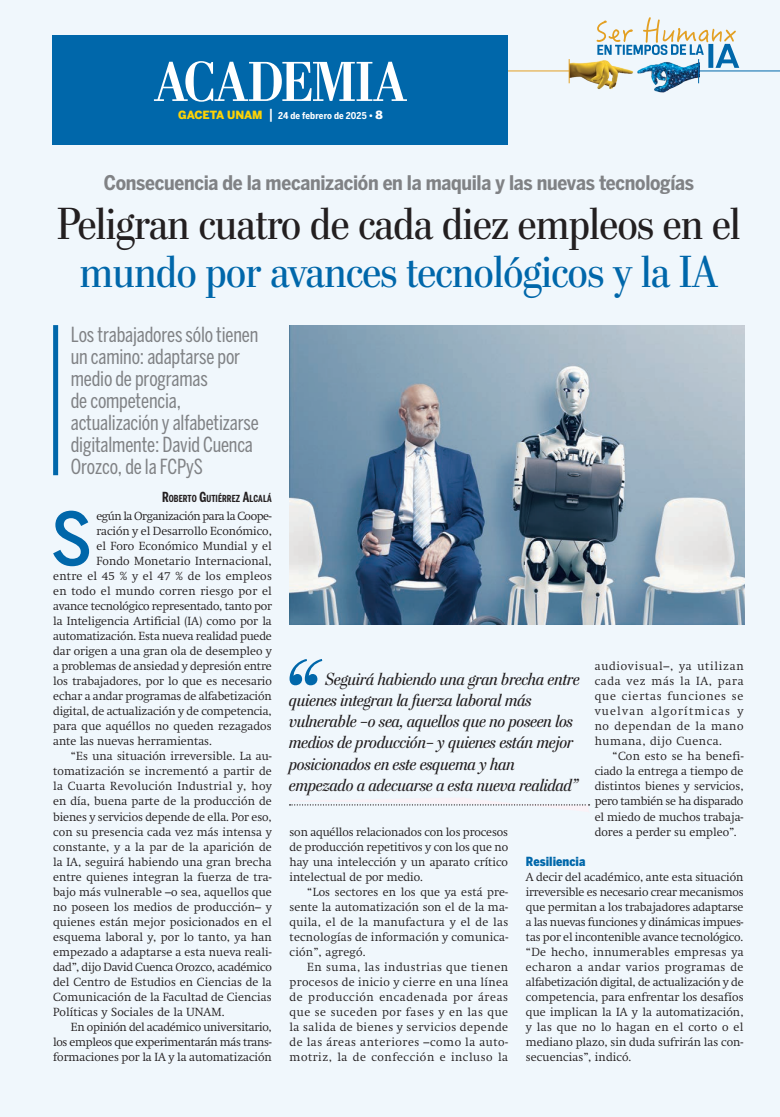
<style>
.page{position:relative;width:780px;height:1117px;background:#fff}
.page>*{position:absolute;margin:0;border:0;box-sizing:border-box;transform-origin:0 0}
.t1{font:500 72.38px "Benton Sans Cond";color:#0067aa}
.t2{font:700 56.25px "Stilson";color:#fff}
.t3{font:45px "Stilson";letter-spacing:-.01em;color:#231f20}
.t4{font:45px "Stilson";letter-spacing:-.01em;color:#0067aa}
.t5{font:20.62px/21.9px "Benton Sans Comp";letter-spacing:-.01em;color:#808285}
.t6{font:700 20px "Benton Sans Cond";letter-spacing:-.015em;color:#808285}
.t7{font:italic 17.5px/21.2px "Stilson";color:#231f20}
.t8{font:900 12.5px "Benton Sans Cond";color:#0067aa}
.t9{font:300 11.62px/15px "Swift";letter-spacing:.01em;color:#231f20;text-align:justify}
.t10{font:300 11.62px "Swift";letter-spacing:-.02em;color:#231f20}
.t11{font:300 11.62px "Swift";letter-spacing:-.01em;color:#231f20}
.t12{font:300 11.62px "Swift";letter-spacing:-.015em;color:#231f20}
.t13{font:300 11.62px "Swift";letter-spacing:-.025em;color:#231f20}
.t14{font:300 11.62px "Swift";letter-spacing:.03em;color:#231f20}
.t15{font:300 11.62px "Swift";letter-spacing:-.035em;color:#231f20}
.t16{font:700 9.62px "Benton Sans Comp";letter-spacing:.005em;color:#231f20}
.t17{font:700 9.38px "Benton Sans Cond";letter-spacing:.01em;color:#fff}
.s1{font-family:"Benton Sans";font-weight:900;font-size:11.25px;color:#fed304}
.s2{font-weight:500;font-size:13.75px}
.s3{font-family:"Benton Sans";font-weight:900}
.s4{font-family:"Benton Sans";font-weight:900;font-size:11.25px}
.s5{font-size:13.75px}
</style>
<div class="page">
<div style="left:0;top:0;width:779px;height:1116px;background:#f0f7fc"></div>
<div style="left:53px;top:325px;width:5px;height:150px;background:#0067aa"></div>
<img style="left:289px;top:325px;width:455px;height:299px">
<svg style="left:289px;top:659px;width:33px;height:26px"></svg>
<svg style="left:289px;top:804px;width:300px;height:2px"></svg>
<img style="left:569px;top:59px;width:130px;height:34px">
<svg style="left:568px;top:59px;width:1px;height:24px"></svg>
<hr style="left:481px;top:70px;width:88px;height:1px;background:#e3a023">
<hr style="left:698px;top:70px;width:81px;height:1px;background:#0067aa">
<svg style="left:596px;top:17px;width:143px;height:66px"></svg>
<div style="left:53px;top:35px;width:455px;height:110px;background:#0067aa"></div>
<h2 class="t2" style="left:155px;top:48px;width:253px">ACADEMIA</h2>
<p class="t17" style="left:178px;top:110px;width:206px"><span class="s1">GACETA UNAM</span> <span class="s2">|</span> 24 de febrero de 2025 <span class="s3">•</span> <span class="s4">8</span></p>
<h3 class="t6" style="left:104px;top:170px;width:591px">Consecuencia de la mecanización en la maquila y las nuevas tecnologías</h3>
<h3 class="t3" style="left:57px;top:197px;width:685px">Peligran cuatro de cada diez empleos en el</h3>
<h3 class="t4" style="left:80px;top:245px;width:639px">mundo por avances tecnológicos y la IA</h3>
<h3 class="t5" style="left:71px;top:323px;width:189px">Los trabajadores sólo tienen un camino: adaptarse por medio de programas<br>de competencia, actualización y alfabetizarse digitalmente: David Cuenca<br>Orozco, de la FCPyS</h3>
<p class="t16" style="left:162px;top:493px;width:111px"><span class="s5">R</span>OBERTO <span class="s5">G</span>UTIÉRREZ <span class="s5">A</span>LCALÁ</p>
<h1 class="t1" style="left:51px;top:496px;width:43px">S</h1>
<p class="t15" style="left:96px;top:509px;width:177px">egún la Organización para la Coope-</p>
<p class="t9" style="left:96px;top:523px;width:177px">ración y el Desarrollo Económico,</p>
<p class="t9" style="left:96px;top:538px;width:177px">el Foro Económico Mundial y el</p>
<p class="t9" style="left:96px;top:553px;width:177px">Fondo Monetario Internacional,</p>
<p class="t9" style="left:53px;top:568px;width:220px">entre el 45 % y el 47 % de los empleos</p>
<p class="t9" style="left:53px;top:583px;width:220px">en todo el mundo corren riesgo por el</p>
<p class="t10" style="left:53px;top:599px;width:220px">avance tecnológico representado, tanto por</p>
<p class="t9" style="left:53px;top:613px;width:220px">la Inteligencia Artificial (IA) como por la</p>
<p class="t12" style="left:53px;top:629px;width:220px">automatización. Esta nueva realidad puede</p>
<p class="t9" style="left:53px;top:643px;width:220px">dar origen a una gran ola de desempleo y</p>
<p class="t11" style="left:53px;top:659px;width:220px">a problemas de ansiedad y depresión entre</p>
<p class="t9" style="left:53px;top:673px;width:220px">los trabajadores, por lo que es necesario</p>
<p class="t11" style="left:53px;top:689px;width:220px">echar a andar programas de alfabetización</p>
<p class="t11" style="left:53px;top:704px;width:220px">digital, de actualización y de competencia,</p>
<p class="t9" style="left:53px;top:718px;width:220px">para que aquéllos no queden rezagados</p>
<p class="t9" style="left:53px;top:733px;width:160px">ante las nuevas herramientas.</p>
<p class="t9" style="left:71px;top:748px;width:202px">“Es una situación irreversible. La au-</p>
<p class="t9" style="left:53px;top:763px;width:220px">tomatización se incrementó a partir de</p>
<p class="t14" style="left:53px;top:779px;width:220px">la Cuarta Revolución Industrial y, hoy</p>
<p class="t9" style="left:53px;top:793px;width:220px">en día, buena parte de la producción de</p>
<p class="t9" style="left:53px;top:808px;width:220px">bienes y servicios depende de ella. Por eso,</p>
<p class="t9" style="left:53px;top:823px;width:220px">con su presencia cada vez más intensa y</p>
<p class="t9" style="left:53px;top:838px;width:220px">constante, y a la par de la aparición de</p>
<p class="t9" style="left:53px;top:853px;width:220px">la IA, seguirá habiendo una gran brecha</p>
<p class="t9" style="left:53px;top:868px;width:220px">entre quienes integran la fuerza de tra-</p>
<p class="t9" style="left:53px;top:883px;width:220px">bajo más vulnerable –o sea, aquellos que</p>
<p class="t9" style="left:53px;top:898px;width:220px">no poseen los medios de producción– y</p>
<p class="t9" style="left:53px;top:913px;width:220px">quienes están mejor posicionados en el</p>
<p class="t9" style="left:53px;top:928px;width:220px">esquema laboral y, por lo tanto, ya han</p>
<p class="t9" style="left:53px;top:943px;width:220px">empezado a adaptarse a esta nueva reali-</p>
<p class="t10" style="left:53px;top:959px;width:220px">dad”, dijo David Cuenca Orozco, académico</p>
<p class="t9" style="left:53px;top:973px;width:220px">del Centro de Estudios en Ciencias de la</p>
<p class="t9" style="left:53px;top:988px;width:220px">Comunicación de la Facultad de Ciencias</p>
<p class="t9" style="left:53px;top:1003px;width:173px">Políticas y Sociales de la UNAM.</p>
<p class="t10" style="left:71px;top:1019px;width:202px">En opinión del académico universitario,</p>
<p class="t13" style="left:53px;top:1034px;width:220px">los empleos que experimentarán más trans-</p>
<p class="t9" style="left:53px;top:1048px;width:220px">formaciones por la IA y la automatización</p>
<p class="t9" style="left:594px;top:658px;width:150px">audiovisual–, ya utilizan cada vez más la IA, para que ciertas funciones se vuelvan algorítmicas y no dependan de la mano humana, dijo Cuenca.</p>
<p class="t9" style="left:594px;top:748px;width:150px;text-indent:18px">“Con esto se ha benefi&shy;ciado la entrega a tiempo de distintos bienes y servicios, pero también se ha disparado el miedo de muchos trabaja&shy;dores a perder su empleo”.</p>
<p class="t7" style="left:289px;top:668px;width:292px;text-indent:36px">Seguirá habiendo una gran brecha entre quienes integran la fuerza laboral más vulnerable –o sea, aquellos que no poseen los medios de producción– y quienes están mejor posicionados en este esquema y han empezado a adecuarse a esta nueva realidad”</p>
<p class="t9" style="left:289px;top:823px;width:220px">son aquéllos relacionados con los procesos de producción repetitivos y con los que no hay una intelección y un aparato crítico intelectual de por medio.</p>
<p class="t9" style="left:289px;top:883px;width:220px;text-indent:18px">“Los sectores en los que ya está pre&shy;sente la automatización son el de la ma&shy;quila, el de la manufactura y el de las tecnologías de información y comunica&shy;ción”, agregó.</p>
<p class="t9" style="left:289px;top:958px;width:220px;text-indent:18px">En suma, las industrias que tienen procesos de inicio y cierre en una línea de producción encadenada por áreas que se suceden por fases y en las que la salida de bienes y servicios depende de las áreas anteriores –como la auto&shy;motriz, la de confección e incluso la</p>
<p class="t8" style="left:526px;top:853px;width:61px">Resiliencia</p>
<p class="t9" style="left:526px;top:868px;width:219px">A decir del académico, ante esta situación irreversible es necesario crear mecanismos que permitan a los trabajadores adaptarse a las nuevas funciones y dinámicas impues&shy;tas por el incontenible avance tecnológico. “De hecho, innumerables empresas ya echaron a andar varios programas de alfabetización digital, de actualización y de competencia, para enfrentar los desafíos que implican la IA y la automatización, y las que no lo hagan en el corto o el mediano plazo, sin duda sufrirán las con&shy;secuencias”, indicó.</p>
</div>
